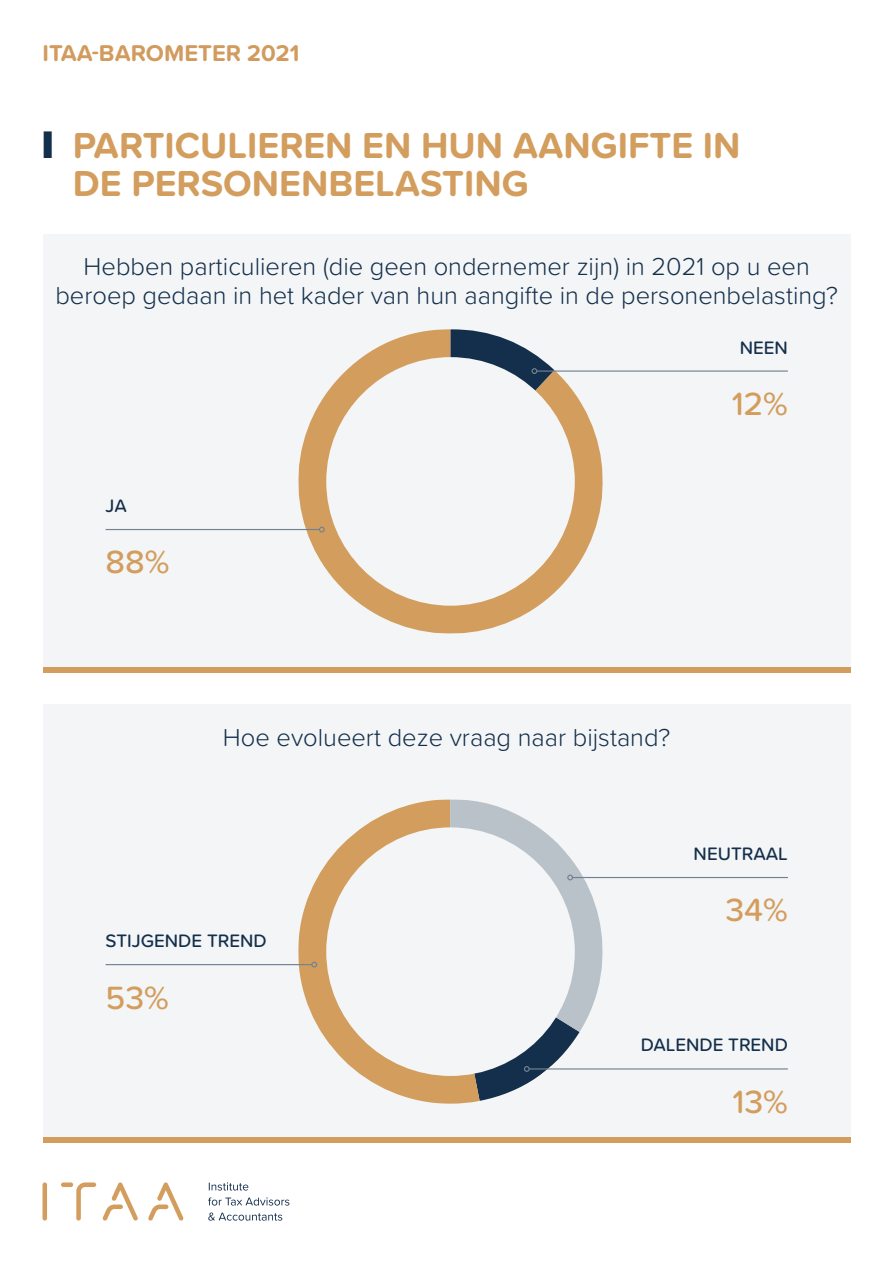
<style>
.page{position:relative;width:893px;height:1263px;background:#fff}
.page>*{position:absolute;margin:0;border:0;box-sizing:border-box;transform-origin:0 0}
.t1{font:700 37.5px/37.5px "Proxima Soft";color:#d39d5d}
.t2{font:500 33.3px "Proxima Soft";color:#d39d5d}
.t3{font:300 25.5px/28.5px "Proxima Soft";color:#142f4b;text-align:center}
.t4{font:700 23.7px "Proxima Soft";color:#d29b5e}
.t5{font:500 18.75px "Proxima Soft";color:#142f4b}
.s1{color:#142f4b}
</style>
<div class="page">
<div style="left:43px;top:704px;width:808px;height:439px;background:#f3f5f6"></div>
<svg style="left:298px;top:799px;width:181px;height:305px"></svg>
<hr style="left:106px;top:964px;width:206px;height:1px;background:#728293">
<svg style="left:311px;top:962px;width:6px;height:5px"></svg>
<hr style="left:572px;top:877px;width:216px;height:1px;background:#728293">
<hr style="left:529px;top:1068px;width:259px;height:1px;background:#728293">
<svg style="left:450px;top:799px;width:153px;height:302px"></svg>
<div style="left:43px;top:234px;width:808px;height:439px;background:#f3f5f6"></div>
<svg style="left:298px;top:329px;width:305px;height:305px"></svg>
<hr style="left:106px;top:529px;width:213px;height:1px;background:#728293">
<svg style="left:319px;top:527px;width:6px;height:5px"></svg>
<hr style="left:537px;top:370px;width:251px;height:2px;background:#728293">
<svg style="left:450px;top:329px;width:104px;height:152px"></svg>
<div style="left:43px;top:667px;width:808px;height:6px;background:#d39d5d"></div>
<div style="left:43px;top:1137px;width:808px;height:6px;background:#d39d5d"></div>
<svg style="left:148px;top:1182px;width:36px;height:38px"></svg>
<hr style="left:43px;top:1182px;width:4px;height:38px;background:#d39d5d;border-radius:2px">
<svg style="left:102px;top:1182px;width:36px;height:38px"></svg>
<svg style="left:76px;top:1182px;width:20px;height:38px"></svg>
<div style="left:61px;top:1182px;width:12px;height:5px;background:#d39d5d;border-radius:2px"></div>
<svg style="left:209px;top:1182px;width:39px;height:8px"></svg>
<svg style="left:208px;top:1197px;width:81px;height:8px"></svg>
<svg style="left:208px;top:1212px;width:74px;height:8px"></svg>
<p class="t4" style="left:43px;top:35px;width:258px">ITAA-BAROMETER 2021</p>
<h1 class="t1" style="left:73px;top:125px;width:669px;text-indent:-30px"><span class="s1">❙</span> PARTICULIEREN EN HUN AANGIFTE IN<br>DE PERSONENBELASTING</h1>
<p class="t3" style="left:55px;top:251px;width:784px">Hebben particulieren (die geen ondernemer zijn) in 2021 op u een beroep gedaan in het kader van hun aangifte in de personenbelasting?</p>
<p class="t5" style="left:106px;top:492px;width:23px">JA</p>
<h2 class="t2" style="left:106px;top:537px;width:65px">88%</h2>
<p class="t5" style="left:740px;top:333px;width:50px">NEEN</p>
<h2 class="t2" style="left:732px;top:379px;width:58px">12%</h2>
<p class="t3" style="left:223px;top:721px;width:449px">Hoe evolueert deze vraag naar bijstand?</p>
<p class="t5" style="left:106px;top:927px;width:163px">STIJGENDE TREND</p>
<h2 class="t2" style="left:106px;top:972px;width:65px">53%</h2>
<p class="t5" style="left:694px;top:840px;width:96px">NEUTRAAL</p>
<h2 class="t2" style="left:725px;top:885px;width:64px">34%</h2>
<p class="t5" style="left:641px;top:1031px;width:149px">DALENDE TREND</p>
<h2 class="t2" style="left:732px;top:1077px;width:57px">13%</h2>
</div>
